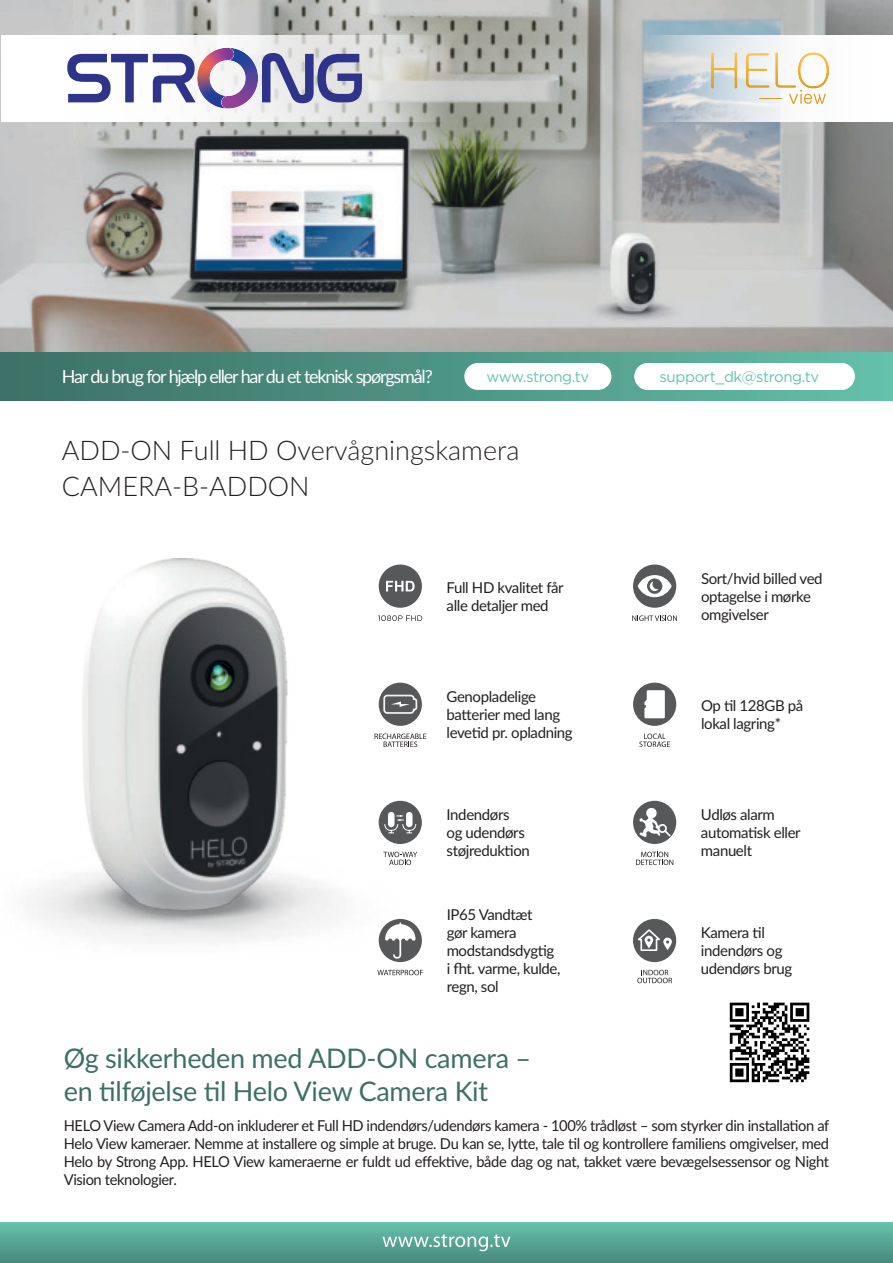
<style>
.page{position:relative;width:893px;height:1263px;background:#fff}
.page>*{position:absolute;margin:0;border:0;box-sizing:border-box;transform-origin:0 0}
.t1{font:27px/32.4px "Lato";letter-spacing:-.01em;color:#3d7065}
.t2{font:300 27px/36.6px "Lato";color:#231f20}
.t3{font:18px "Lato";letter-spacing:-.065em;color:#fff}
.t4{font:15px/18px "Lato";letter-spacing:-.025em;color:#231f20}
.t5{font:15px "Gotham";letter-spacing:-.025em;color:#64c4ae}
</style>
<div class="page">
<img style="left:0;top:0;width:893px;height:352px">
<svg style="left:1px;top:35px;width:445px;height:86px"></svg>
<svg style="left:646px;top:35px;width:247px;height:86px"></svg>
<svg style="left:262px;top:53px;width:100px;height:50px;background:#8a8eb6"></svg>
<svg style="left:67px;top:48px;width:178px;height:61px"></svg>
<div style="left:0;top:352px;width:893px;height:48px;background:linear-gradient(to right,#3b6f64,#63bea8)"></div>
<svg style="left:711px;top:52px;width:118px;height:52px"></svg>
<div style="left:465px;top:364px;width:146px;height:25px;background:#fff;border-radius:13px"></div>
<div style="left:464px;top:363px;width:147px;height:27px;border:2px solid #fff;border-radius:13px"></div>
<div style="left:0;top:1222px;width:893px;height:41px;background:linear-gradient(to bottom,#66c3ad,#48887a)"></div>
<svg style="left:382px;top:1234px;width:129px;height:17px;background:#7cb8aa"></svg>
<svg style="left:729px;top:1002px;width:81px;height:81px"></svg>
<svg style="left:730px;top:1003px;width:79px;height:79px"></svg>
<img style="left:28px;top:558px;width:380px;height:405px">
<div style="left:635px;top:364px;width:219px;height:25px;background:#fff;border-radius:13px"></div>
<div style="left:634px;top:363px;width:221px;height:27px;border:2px solid #fff;border-radius:13px"></div>
<svg style="left:378px;top:615px;width:44px;height:6px"></svg>
<div style="left:379px;top:564px;width:43px;height:44px;background:#57585a;border-radius:50%"></div>
<svg style="left:386px;top:581px;width:29px;height:10px"></svg>
<div style="left:379px;top:919px;width:43px;height:43px;background:#57585a;border-radius:50%"></div>
<svg style="left:384px;top:921px;width:33px;height:38px"></svg>
<svg style="left:377px;top:970px;width:46px;height:5px"></svg>
<svg style="left:375px;top:733px;width:51px;height:14px"></svg>
<div style="left:379px;top:683px;width:43px;height:43px;background:#57585a;border-radius:50%"></div>
<svg style="left:383px;top:694px;width:35px;height:20px"></svg>
<svg style="left:383px;top:852px;width:34px;height:13px"></svg>
<div style="left:379px;top:801px;width:43px;height:43px;background:#57585a;border-radius:50%"></div>
<div style="left:388px;top:812px;width:6px;height:15px;background:#fff;border-radius:3px"></div>
<div style="left:406px;top:812px;width:7px;height:15px;background:#fff;border-radius:3px"></div>
<svg style="left:384px;top:815px;width:32px;height:19px"></svg>
<div style="left:633px;top:801px;width:43px;height:43px;background:#57585a;border-radius:50%"></div>
<svg style="left:639px;top:807px;width:33px;height:31px"></svg>
<svg style="left:636px;top:852px;width:37px;height:13px"></svg>
<svg style="left:632px;top:615px;width:45px;height:6px"></svg>
<div style="left:633px;top:564px;width:43px;height:44px;background:#57585a;border-radius:50%"></div>
<svg style="left:638px;top:575px;width:34px;height:22px"></svg>
<div style="left:633px;top:683px;width:43px;height:43px;background:#57585a;border-radius:50%"></div>
<svg style="left:644px;top:690px;width:21px;height:28px"></svg>
<svg style="left:639px;top:733px;width:31px;height:14px"></svg>
<div style="left:633px;top:919px;width:43px;height:43px;background:#57585a;border-radius:50%"></div>
<svg style="left:634px;top:928px;width:38px;height:24px"></svg>
<svg style="left:637px;top:970px;width:35px;height:13px"></svg>
<p class="t3" style="left:62px;top:364px;width:372px">Har du brug for hjælp eller har du et teknisk spørgsmål?</p>
<p class="t5" style="left:659px;top:370px;width:161px">support_dk@strong.tv</p>
<p class="t5" style="left:486px;top:370px;width:104px">www.strong.tv</p>
<p class="t5" style="left:667px;top:370px;width:157px">support_at@strong.tv</p>
<h1 class="t2" style="left:62px;top:434px;width:459px">ADD-ON Full HD Overvågningskamera<br>CAMERA-B-ADDON</h1>
<p class="t4" style="left:447px;top:578px;width:119px">Full HD kvalitet får alle detaljer med</p>
<p class="t4" style="left:447px;top:687px;width:128px">Genopladelige batterier med lang levetid pr. opladning</p>
<p class="t4" style="left:701px;top:569px;width:123px">Sort/hvid billed ved optagelse i mørke omgivelser</p>
<p class="t4" style="left:701px;top:696px;width:104px">Op til 128GB på lokal lagring*</p>
<p class="t4" style="left:447px;top:805px;width:85px">Indendørs<br>og udendørs støjreduktion</p>
<p class="t4" style="left:701px;top:805px;width:101px">Udløs alarm automatisk eller manuelt</p>
<p class="t4" style="left:447px;top:905px;width:115px">IP65 Vandtæt<br>gør kamera modstandsdygtig i fht. varme, kulde, regn, sol</p>
<p class="t4" style="left:701px;top:923px;width:93px">Kamera til indendørs og udendørs brug</p>
<h1 class="t1" style="left:64px;top:1044px;width:469px">Øg sikkerheden med ADD-ON camera – en tilføjelse til Helo View Camera Kit</h1>
<p class="t4" style="left:64px;top:1116px;width:767px;text-align:justify">HELO View Camera Add-on inkluderer et Full HD indendørs/udendørs kamera - 100% trådløst – som styrker din installation af Helo View kameraer. Nemme at installere og simple at bruge. Du kan se, lytte, tale til og kontrollere familiens omgivelser, med Helo by Strong App. HELO View kameraerne er fuldt ud effektive, både dag og nat, takket være bevægelsessensor og Night Vision teknologier.</p>
</div>
